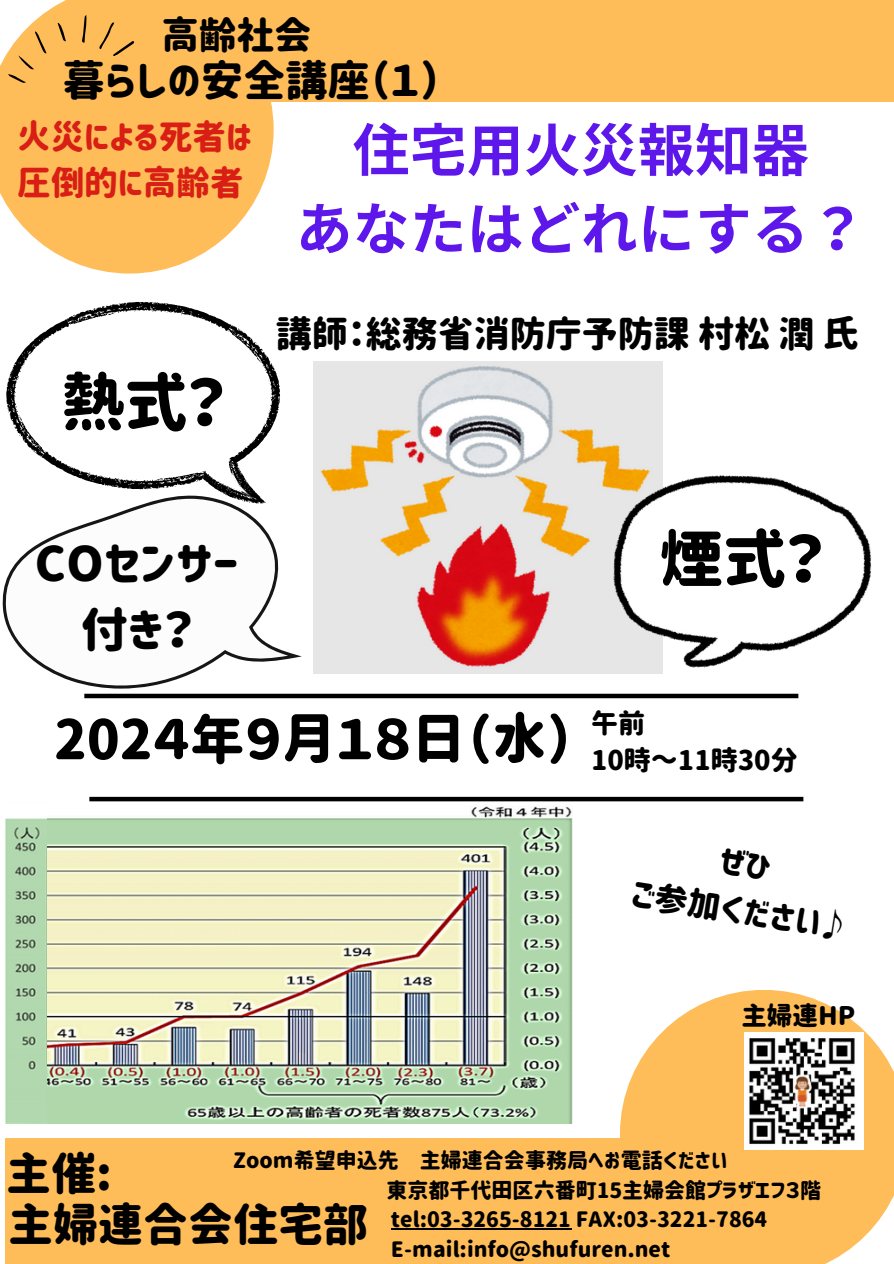
<style>
.page{position:relative;width:894px;height:1264px;background:#fff}
.page>*{position:absolute;margin:0;border:0;box-sizing:border-box;transform-origin:0 0}
.t1{font:63px "Corporate Logo Rounded";color:#000}
.t2{font:700 57px/78.8px "Noto Sans JP";color:#5e17eb;text-align:center}
.t3{font:54px "Corporate Logo Rounded";color:#000}
.t4{font:47.4px "Corporate Logo Rounded";color:#000}
.t5{font:45px/50.7px "Corporate Logo Rounded";color:#000}
.t6{font:42px "Corporate Logo Rounded";color:#000}
.t7{font:37.5px "Corporate Logo Rounded";color:#000}
.t8{font:36px "Corporate Logo Rounded";color:#000}
.t9{font:33.6px "Corporate Logo Rounded";color:#d91e15}
.t10{font:33px "Corporate Logo Rounded";color:#000}
.t11{font:27px "Corporate Logo Rounded";color:#000}
.t12{font:25.5px "Corporate Logo Rounded";color:#000}
.t13{font:21px "Corporate Logo Rounded";color:#000}
</style>
<div class="page">
<svg style="left:0;top:0;width:273px;height:273px;fill:#ffbd59"></svg>
<svg style="left:620px;top:990px;width:273px;height:273px;fill:#ffbd59"></svg>
<div style="left:137px;top:0;width:756px;height:102px;background:#ffbd59"></div>
<div style="left:5px;top:1137px;width:771px;height:126px;background:#ffbd59"></div>
<svg style="left:75px;top:15px;width:62px;height:42px;background:#edb053"></svg>
<svg style="left:57px;top:22px;width:10px;height:20px"></svg>
<svg style="left:8px;top:30px;width:39px;height:57px;background:#f1b861"></svg>
<div style="left:84px;top:693px;width:714px;height:5px;background:#000"></div>
<img style="left:314px;top:362px;width:348px;height:311px">
<img style="left:613px;top:476px;width:257px;height:191px">
<svg style="left:6px;top:301px;width:274px;height:186px"></svg>
<svg style="left:2px;top:488px;width:300px;height:206px"></svg>
<img style="left:47px;top:801px;width:525px;height:322px">
<img style="left:5px;top:818px;width:42px;height:305px">
<div style="left:89px;top:796px;width:714px;height:5px;background:#000"></div>
<img style="left:744px;top:1032px;width:119px;height:117px">
<hr style="left:391px;top:1228px;width:180px;height:1px;background:#000">
<p class="t7" style="left:161px;top:17px;width:152px">高齢社会</p>
<p class="t6" style="left:63px;top:60px;width:380px">暮らしの安全講座（１）</p>
<p class="t9" style="left:17px;top:120px;width:236px">火災による死者は</p>
<p class="t9" style="left:17px;top:166px;width:228px">圧倒的に高齢者</p>
<p class="t1" style="left:61px;top:371px;width:165px">熱式？</p>
<p class="t2" style="left:295px;top:108px;width:571px">住宅用火災報知器<br>あなたはどれにする？</p>
<p class="t8" style="left:275px;top:316px;width:584px">講師：総務省消防庁予防課村松潤氏</p>
<p class="t4" style="left:35px;top:540px;width:205px">COセンサー</p>
<p class="t4" style="left:80px;top:606px;width:114px">付き？</p>
<p class="t1" style="left:659px;top:528px;width:165px">煙式？</p>
<h4 class="t3" style="left:54px;top:712px;width:521px">202４年９月１８日（水）</h4>
<p class="t11" style="left:591px;top:709px;width:55px">午前</p>
<p class="t11" style="left:591px;top:746px;width:208px">10時～11時30分</p>
<h3 class="t10" style="left:633px;top:876px;width:217px;rotate:9deg">ご参加ください♪</h3>
<h5 class="t12" style="left:741px;top:1002px;width:115px">主婦連HP</h5>
<h2 class="t13" style="left:233px;top:1150px;width:496px">Zoom希望申込先 主婦連合会事務局へお電話ください</h2>
<p class="t5" style="left:6px;top:1148px;width:363px">主催:<br>主婦連合会住宅部</p>
<p class="t13" style="left:386px;top:1179px;width:436px">東京都千代田区六番町15主婦会館プラザエフ３階</p>
<p class="t13" style="left:391px;top:1209px;width:378px">tel:03-3265-8121 FAX:03-3221-7864</p>
<p class="t13" style="left:391px;top:1238px;width:281px">E-mail:info@shufuren.net</p>
</div>
